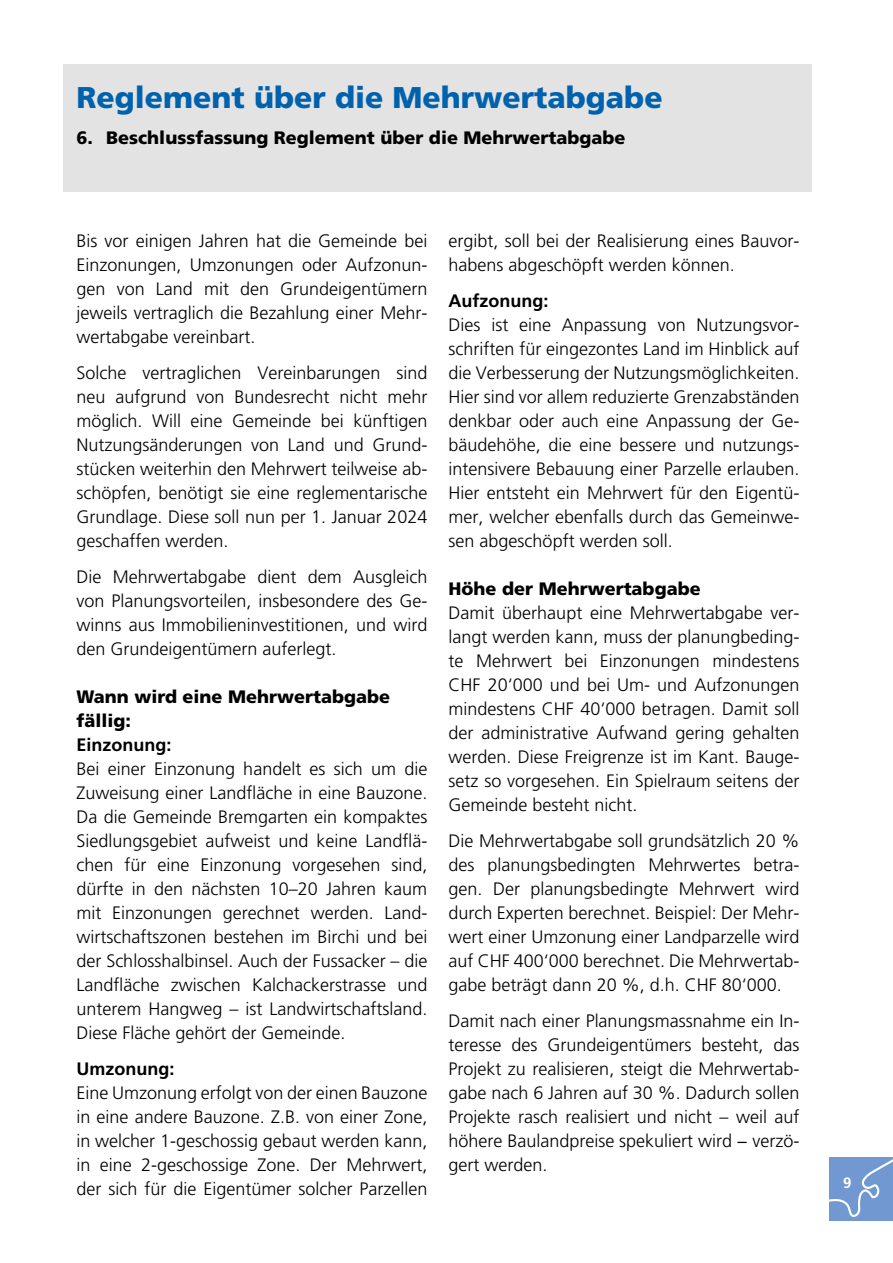
<style>
.page{position:relative;width:893px;height:1263px;background:#fff}
.page>*{position:absolute;margin:0;border:0;box-sizing:border-box;transform-origin:0 0}
.t1{font:900 30px "Frutiger LT Std";color:#0061ad}
.t2{font:300 18px/24px "Frutiger LT Std";color:#000;text-align:justify}
.t3{font:900 18px/24px "Frutiger LT Std";color:#000}
.t4{font:700 18px "Frutiger LT Std";color:#000}
.t5{font:700 15px "Frutiger LT Std";color:#fff}
</style>
<div class="page">
<div style="left:829px;top:1157px;width:64px;height:63px;background:#7198d0"></div>
<svg style="left:829px;top:1159px;width:64px;height:58px"></svg>
<div style="left:64px;top:64px;width:748px;height:127px;background:#e3e3e3"></div>
<h1 class="t1" style="left:77px;top:79px;width:588px">Reglement über die Mehrwertabgabe</h1>
<p class="t3" style="left:77px;top:126px;width:550px">6. Beschlussfassung Reglement über die Mehrwertabgabe</p>
<p class="t2" style="left:77px;top:229px;width:352px">Bis vor einigen Jahren hat die Gemeinde bei Einzonungen, Umzonungen oder Aufzonun&shy;gen von Land mit den Grundeigentümern jeweils vertraglich die Bezahlung einer Mehr&shy;wertabgabe vereinbart.</p>
<p class="t2" style="left:77px;top:361px;width:352px">Solche vertraglichen Vereinbarungen sind neu aufgrund von Bundesrecht nicht mehr möglich. Will eine Gemeinde bei künftigen Nutzungsänderungen von Land und Grund&shy;stücken weiterhin den Mehrwert teilweise ab&shy;schöpfen, benötigt sie eine reglementarische Grundlage. Diese soll nun per 1. Januar 2024 geschaffen werden.</p>
<p class="t2" style="left:77px;top:565px;width:352px">Die Mehrwertabgabe dient dem Ausgleich von Planungsvorteilen, insbesondere des Ge&shy;winns aus Immobilieninvestitionen, und wird den Grundeigentümern auferlegt.</p>
<p class="t3" style="left:77px;top:685px;width:315px">Wann wird eine Mehrwertabgabe fällig:</p>
<p class="t4" style="left:77px;top:734px;width:97px">Einzonung:</p>
<p class="t2" style="left:77px;top:757px;width:352px">Bei einer Einzonung handelt es sich um die Zuweisung einer Landfläche in eine Bauzone.<br>Da die Gemeinde Bremgarten ein kompaktes Siedlungsgebiet aufweist und keine Landflä&shy;chen für eine Einzonung vorgesehen sind, dürfte in den nächsten 10–20 Jahren kaum mit Einzonungen gerechnet werden. Land&shy;wirtschaftszonen bestehen im Birchi und bei der Schlosshalbinsel. Auch der Fussacker – die Landfläche zwischen Kalchackerstrasse und unterem Hangweg – ist Landwirtschaftsland.<br>Diese Fläche gehört der Gemeinde.</p>
<p class="t4" style="left:77px;top:1058px;width:99px">Umzonung:</p>
<p class="t2" style="left:77px;top:1081px;width:352px">Eine Umzonung erfolgt von der einen Bauzone in eine andere Bauzone. Z.B. von einer Zone, in welcher 1-geschossig gebaut werden kann, in eine 2-geschossige Zone. Der Mehrwert, der sich für die Eigentümer solcher Parzellen</p>
<p class="t2" style="left:449px;top:229px;width:352px">ergibt, soll bei der Realisierung eines Bauvor&shy;habens abgeschöpft werden können.</p>
<p class="t4" style="left:449px;top:290px;width:101px">Aufzonung:</p>
<p class="t2" style="left:449px;top:313px;width:352px">Dies ist eine Anpassung von Nutzungsvor&shy;schriften für eingezontes Land im Hinblick auf die Verbesserung der Nutzungsmöglichkeiten.<br>Hier sind vor allem reduzierte Grenzabständen denkbar oder auch eine Anpassung der Ge&shy;bäudehöhe, die eine bessere und nutzungs&shy;intensivere Bebauung einer Parzelle erlauben.<br>Hier entsteht ein Mehrwert für den Eigentü&shy;mer, welcher ebenfalls durch das Gemeinwe&shy;sen abgeschöpft werden soll.</p>
<p class="t3" style="left:449px;top:577px;width:254px">Höhe der Mehrwertabgabe</p>
<p class="t2" style="left:449px;top:601px;width:352px">Damit überhaupt eine Mehrwertabgabe ver&shy;langt werden kann, muss der planungbeding&shy;te Mehrwert bei Einzonungen mindestens CHF 20‘000 und bei Um- und Aufzonungen mindestens CHF 40‘000 betragen. Damit soll der administrative Aufwand gering gehalten werden. Diese Freigrenze ist im Kant. Bauge&shy;setz so vorgesehen. Ein Spielraum seitens der Gemeinde besteht nicht.</p>
<p class="t2" style="left:449px;top:829px;width:352px">Die Mehrwertabgabe soll grundsätzlich 20 % des planungsbedingten Mehrwertes betra&shy;gen. Der planungsbedingte Mehrwert wird durch Experten berechnet. Beispiel: Der Mehr&shy;wert einer Umzonung einer Landparzelle wird auf CHF 400‘000 berechnet. Die Mehrwertab&shy;gabe beträgt dann 20 %, d.h. CHF 80‘000.</p>
<p class="t2" style="left:449px;top:1009px;width:352px">Damit nach einer Planungsmassnahme ein In&shy;teresse des Grundeigentümers besteht, das Projekt zu realisieren, steigt die Mehrwertab&shy;gabe nach 6 Jahren auf 30 %. Dadurch sollen Projekte rasch realisiert und nicht – weil auf höhere Baulandpreise spekuliert wird − verzö&shy;gert werden.</p>
<p class="t5" style="left:843px;top:1174px;width:10px">9</p>
</div>
